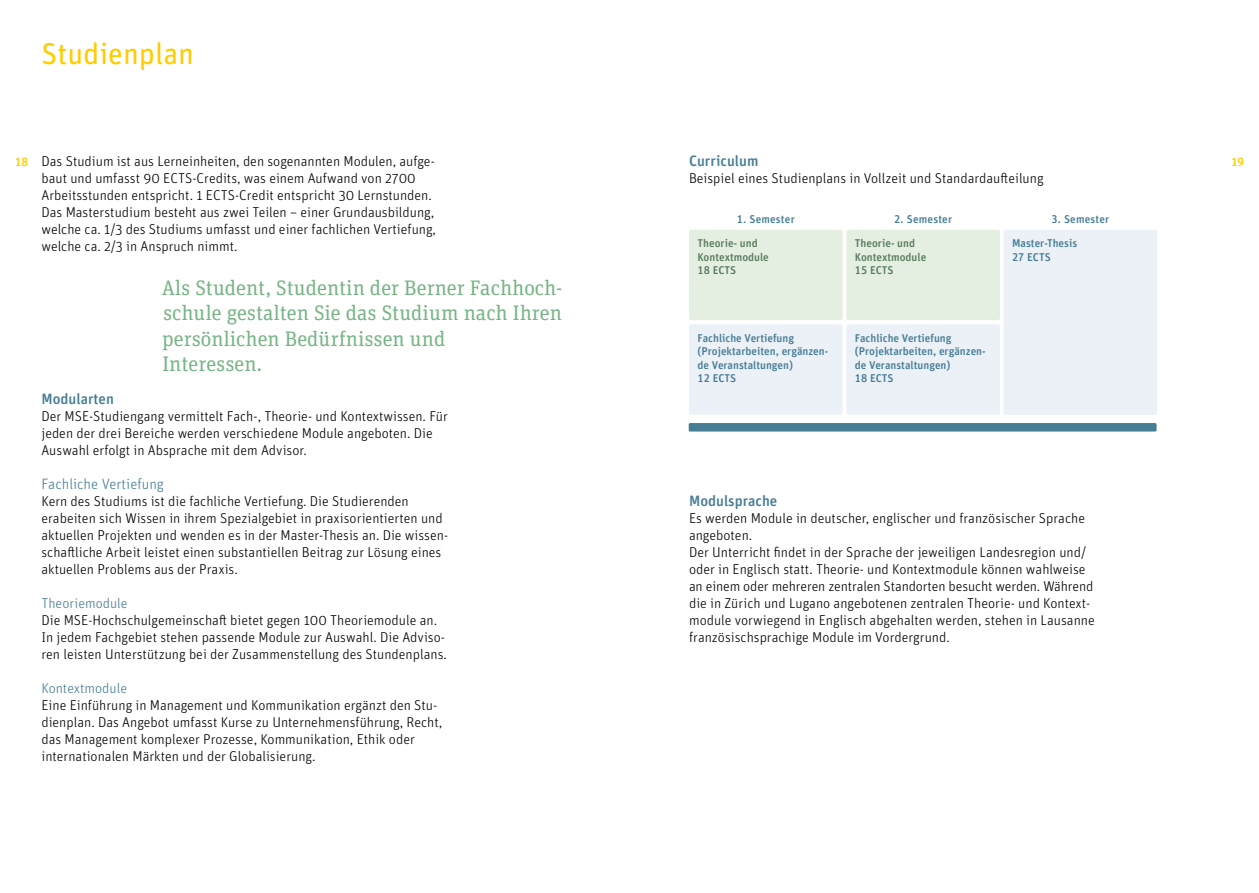
<style>
.page{position:relative;width:1259px;height:893px;background:#fff}
.page>*{position:absolute;margin:0;border:0;box-sizing:border-box;transform-origin:0 0}
.t1{font:30px "Unit Rounded Pro";color:#fc0}
.t2{font:21px/25.5px "Unit Slab Pro";color:#77b585}
.t3{font:500 15px "Unit Rounded Pro";color:#467d95}
.t4{font:300 15px "Unit Rounded Pro";color:#467d95}
.t5{font:300 14.25px/17px "Unit Rounded Pro";color:#000}
.t6{font:300 14.25px "Unit Rounded Pro";color:#467d95}
.t7{font:500 12px "Unit Rounded Pro";color:#fc0}
.t8{font:500 11.25px/13.5px "Unit Rounded Pro";color:#467d95}
.t9{font:500 11.25px/13.5px "Unit Rounded Pro";color:#587b5d}
.s1{font-weight:500;font-size:12px;color:#fc0}
</style>
<div class="page">
<div style="left:688px;top:423px;width:468px;height:9px;background:#467d95;border-radius:2px"></div>
<div style="left:689px;top:230px;width:153px;height:90px;background:#e5efe1;border-radius:2px"></div>
<div style="left:846px;top:230px;width:154px;height:90px;background:#e5efe1;border-radius:2px"></div>
<div style="left:1003px;top:230px;width:154px;height:185px;background:#ebf1f6;border-radius:2px"></div>
<div style="left:689px;top:324px;width:153px;height:91px;background:#ebf1f6;border-radius:2px"></div>
<div style="left:846px;top:324px;width:154px;height:91px;background:#ebf1f6;border-radius:2px"></div>
<h1 class="t1" style="left:41px;top:33px;width:154px">Studienplan</h1>
<p class="t3" style="left:689px;top:150px;width:71px">Curriculum</p>
<p class="t5" style="left:689px;top:169px;width:356px">Beispiel eines Studienplans in Vollzeit und Standardaufteilung</p>
<p class="t5" style="left:15px;top:152px;width:421px"><span class="s1">18</span> Das Studium ist aus Lerneinheiten, den sogenannten Modulen, aufge-</p>
<p class="t7" style="left:1231px;top:153px;width:14px">19</p>
<p class="t5" style="left:41px;top:169px;width:396px">baut und umfasst 90 ECTS-Credits, was einem Aufwand von 2700<br>Arbeitsstunden entspricht. 1 ECTS-Credit entspricht 30 Lernstunden.<br>Das Masterstudium besteht aus zwei Teilen – einer Grundausbildung, welche ca. 1/3 des Studiums umfasst und einer fachlichen Vertiefung, welche ca. 2/3 in Anspruch nimmt.</p>
<p class="t8" style="left:737px;top:212px;width:59px">1. Semester</p>
<p class="t8" style="left:894px;top:212px;width:59px">2. Semester</p>
<p class="t8" style="left:1051px;top:212px;width:59px">3. Semester</p>
<p class="t9" style="left:697px;top:236px;width:73px">Theorie- und<br>Kontextmodule<br>18 ECTS</p>
<p class="t9" style="left:855px;top:236px;width:73px">Theorie- und<br>Kontextmodule<br>15 ECTS</p>
<p class="t8" style="left:1012px;top:236px;width:67px">Master-Thesis<br>27 ECTS</p>
<h2 class="t2" style="left:162px;top:274px;width:402px">Als Student, Studentin der Berner Fachhoch&shy;schule gestalten Sie das Studium nach Ihren persönlichen Bedürfnissen und<br>Interessen.</h2>
<p class="t3" style="left:41px;top:388px;width:74px">Modularten</p>
<p class="t5" style="left:41px;top:407px;width:408px">Der MSE-Studiengang vermittelt Fach-, Theorie- und Kontextwissen. Für jeden der drei Bereiche werden verschiedene Module angeboten. Die<br>Auswahl erfolgt in Absprache mit dem Advisor.</p>
<p class="t4" style="left:41px;top:474px;width:124px">Fachliche Vertiefung</p>
<p class="t5" style="left:41px;top:492px;width:408px">Kern des Studiums ist die fachliche Vertiefung. Die Studierenden erabeiten sich Wissen in ihrem Spezialgebiet in praxisorientierten und aktuellen Projekten und wenden es in der Master-Thesis an. Die wissen&shy;schaftliche Arbeit leistet einen substantiellen Beitrag zur Lösung eines aktuellen Problems aus der Praxis.</p>
<p class="t6" style="left:41px;top:594px;width:88px">Theoriemodule</p>
<p class="t5" style="left:41px;top:611px;width:407px">Die MSE-Hochschulgemeinschaft bietet gegen 100 Theoriemodule an.<br>In jedem Fachgebiet stehen passende Module zur Auswahl. Die Adviso&shy;ren leisten Unterstützung bei der Zusammenstellung des Stundenplans.</p>
<p class="t6" style="left:41px;top:679px;width:87px">Kontextmodule</p>
<p class="t5" style="left:41px;top:696px;width:402px">Eine Einführung in Management und Kommunikation ergänzt den Stu&shy;dienplan. Das Angebot umfasst Kurse zu Unternehmensführung, Recht, das Management komplexer Prozesse, Kommunikation, Ethik oder internationalen Märkten und der Globalisierung.</p>
<p class="t8" style="left:697px;top:330px;width:132px">Fachliche Vertiefung (Projektarbeiten, ergänzen&shy;de Veranstaltungen)<br>12 ECTS</p>
<p class="t8" style="left:855px;top:330px;width:132px">Fachliche Vertiefung (Projektarbeiten, ergänzen&shy;de Veranstaltungen)<br>18 ECTS</p>
<p class="t3" style="left:689px;top:490px;width:90px">Modulsprache</p>
<p class="t5" style="left:689px;top:509px;width:407px">Es werden Module in deutscher, englischer und französischer Sprache angeboten.<br>Der Unterricht findet in der Sprache der jeweiligen Landesregion und/ oder in Englisch statt. Theorie- und Kontextmodule können wahlweise an einem oder mehreren zentralen Standorten besucht werden. Während die in Zürich und Lugano angebotenen zentralen Theorie- und Kontext&shy;module vorwiegend in Englisch abgehalten werden, stehen in Lausanne französischsprachige Module im Vordergrund.</p>
</div>
